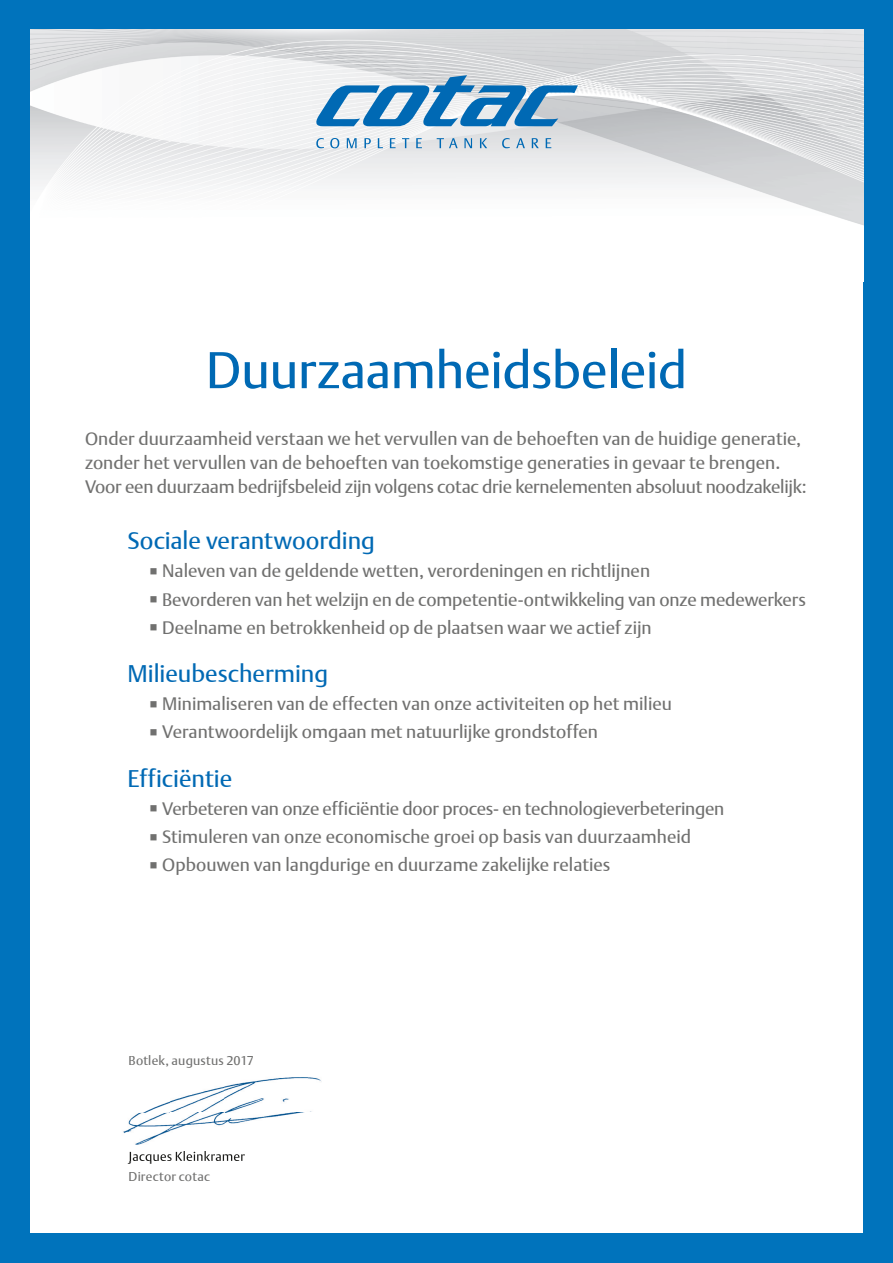
<style>
.page{position:relative;width:893px;height:1263px;background:#0073bc}
.page>*{position:absolute;margin:0;border:0;box-sizing:border-box;transform-origin:0 0}
.t1{font:51px "DTL Argo T";letter-spacing:-.01em;color:#0069b4}
.t2{font:24px "DTL Argo T";color:#0069b4}
.t3{font:18px/24px "DTL Argo T";color:#70706f}
.t4{font:12.75px "DTL Argo T";letter-spacing:.015em;color:#70706f}
</style>
<div class="page">
<div style="left:30px;top:30px;width:833px;height:1203px;background:#fff"></div>
<img style="left:30px;top:30px;width:833px;height:195px">
<svg style="left:316px;top:75px;width:262px;height:51px"></svg>
<svg style="left:316px;top:138px;width:8px;height:10px"></svg>
<svg style="left:330px;top:138px;width:9px;height:10px"></svg>
<svg style="left:347px;top:138px;width:10px;height:10px"></svg>
<svg style="left:364px;top:138px;width:7px;height:10px"></svg>
<svg style="left:378px;top:138px;width:5px;height:10px"></svg>
<svg style="left:390px;top:138px;width:6px;height:10px"></svg>
<svg style="left:402px;top:138px;width:7px;height:10px"></svg>
<svg style="left:416px;top:138px;width:6px;height:10px"></svg>
<svg style="left:437px;top:138px;width:21px;height:10px"></svg>
<svg style="left:464px;top:138px;width:8px;height:10px"></svg>
<svg style="left:480px;top:138px;width:7px;height:10px"></svg>
<svg style="left:502px;top:138px;width:8px;height:10px"></svg>
<svg style="left:516px;top:138px;width:9px;height:10px"></svg>
<svg style="left:532px;top:138px;width:7px;height:10px"></svg>
<svg style="left:546px;top:138px;width:5px;height:10px"></svg>
<img style="left:140px;top:1077px;width:182px;height:36px">
<img style="left:123px;top:1113px;width:48px;height:32px">
<img style="left:171px;top:1113px;width:54px;height:18px">
<img style="left:225px;top:1113px;width:74px;height:11px">
<img style="left:129px;top:1151px;width:116px;height:9px">
<h1 class="t1" style="left:206px;top:340px;width:483px">Duurzaamheidsbeleid</h1>
<p class="t3" style="left:85px;top:426px;width:723px">Onder duurzaamheid verstaan we het vervullen van de behoeften van de huidige generatie, zonder het vervullen van de behoeften van toekomstige generaties in gevaar te brengen.<br>Voor een duurzaam bedrijfsbeleid zijn volgens cotac drie kernelementen absoluut noodzakelijk:</p>
<h2 class="t2" style="left:128px;top:526px;width:249px">Sociale verantwoording</h2>
<p class="t3" style="left:149px;top:559px;width:503px">▪ Naleven van de geldende wetten, verordeningen en richtlijnen</p>
<p class="t3" style="left:149px;top:587px;width:659px">▪ Bevorderen van het welzijn en de competentie-ontwikkeling van onze medewerkers</p>
<p class="t3" style="left:149px;top:615px;width:504px">▪ Deelname en betrokkenheid op de plaatsen waar we actief zijn</p>
<h2 class="t2" style="left:128px;top:659px;width:202px">Milieubescherming</h2>
<p class="t3" style="left:149px;top:692px;width:525px">▪ Minimaliseren van de effecten van onze activiteiten op het milieu</p>
<p class="t3" style="left:149px;top:720px;width:451px">▪ Verantwoordelijk omgaan met natuurlijke grondstoffen</p>
<h2 class="t2" style="left:128px;top:764px;width:106px">Efficiëntie</h2>
<p class="t3" style="left:149px;top:796px;width:577px">▪ Verbeteren van onze efficiëntie door proces- en technologieverbeteringen</p>
<p class="t3" style="left:149px;top:824px;width:544px">▪ Stimuleren van onze economische groei op basis van duurzaamheid</p>
<p class="t3" style="left:149px;top:853px;width:463px">▪ Opbouwen van langdurige en duurzame zakelijke relaties</p>
<p class="t4" style="left:129px;top:1053px;width:127px">Botlek, augustus 2017</p>
<p class="t4" style="left:129px;top:1169px;width:83px">Director cotac</p>
</div>
